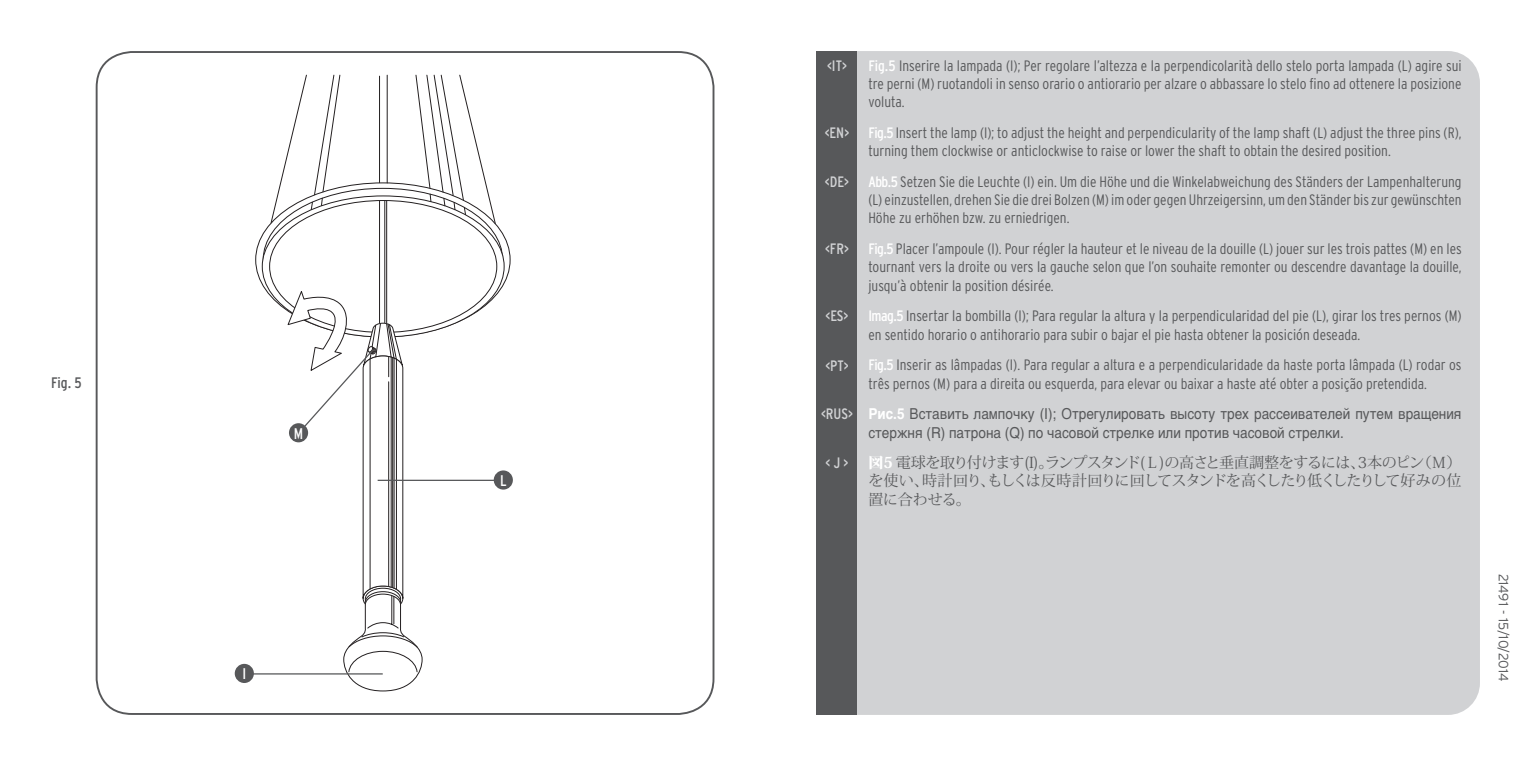
<style>
.page{position:relative;width:1531px;height:766px;background:#fff}
.page>*{position:absolute;margin:0;border:0;box-sizing:border-box;transform-origin:0 0}
.t1{font:condensed 15.53px "Interstate";color:#fff}
.t2{font:condensed 15.3px "Interstate";color:#57585a}
.t3{font:300 condensed 15.08px/18px "Interstate";color:#57585a;text-align:justify}
.t4{font:15.08px/18px "Helvetica";color:#57585a;scale:.9 1}
.t5{font:15.08px/18px "Koz Min Pro";letter-spacing:-.07em;color:#57585a;text-align:justify}
.t6{font:condensed 15.08px "Interstate";color:#d1d2d4}
.t7{font:300 13.5px "Interstate";color:#57585a}
.s1{font-weight:400;color:#fff}
.s2{font-family:"Helvetica Cyr";font-weight:700;color:#fff}
.s3{font-weight:700;color:#fff}
.s4{font-weight:800;color:#fff}
</style>
<div class="page">
<div style="left:857px;top:51px;width:623px;height:663px;background:#d1d2d4"></div>
<div style="left:816px;top:51px;width:41px;height:663px;background:#57585a"></div>
<svg style="left:269px;top:74px;width:229px;height:259px"></svg>
<hr style="left:379px;top:201px;width:1px;height:122px;background:#231f20">
<hr style="left:384px;top:201px;width:1px;height:122px;background:#231f20">
<hr style="left:386px;top:201px;width:1px;height:122px;background:#231f20">
<hr style="left:378px;top:479px;width:125px;height:2px;background:#57585a">
<div style="left:494px;top:470px;width:19px;height:19px;background:#57585a;border-radius:50%"></div>
<hr style="left:244px;top:673px;width:139px;height:1px;background:#57585a">
<div style="left:235px;top:663px;width:19px;height:19px;background:#57585a;border-radius:50%"></div>
<svg style="left:286px;top:288px;width:137px;height:403px"></svg>
<div style="left:289px;top:423px;width:19px;height:19px;background:#57585a;border-radius:50%"></div>
<p class="t2" style="left:51px;top:374px;width:32px">Fig. 5</p>
<p class="t1" style="left:294px;top:424px;width:11px">M</p>
<p class="t1" style="left:242px;top:664px;width:5px">I</p>
<p class="t1" style="left:500px;top:471px;width:8px">L</p>
<p class="t6" style="left:827px;top:57px;width:21px">&lt;IT&gt;</p>
<p class="t6" style="left:825px;top:124px;width:26px">&lt;EN&gt;</p>
<p class="t6" style="left:825px;top:173px;width:26px">&lt;DE&gt;</p>
<p class="t6" style="left:825px;top:241px;width:25px">&lt;FR&gt;</p>
<p class="t6" style="left:825px;top:307px;width:25px">&lt;ES&gt;</p>
<p class="t6" style="left:825px;top:356px;width:25px">&lt;PT&gt;</p>
<p class="t6" style="left:821px;top:405px;width:33px">&lt;RUS&gt;</p>
<p class="t6" style="left:825px;top:454px;width:25px">&lt; J &gt;</p>
<p class="t3" style="left:868px;top:57px;width:595px"><span class="s1">Fig.5</span> Inserire la lampada (I); Per regolare l’altezza e la perpendicolarità dello stelo porta lampada (L) agire sui tre perni (M) ruotandoli in senso orario o antiorario per alzare o abbassare lo stelo fino ad ottenere la posizione voluta.</p>
<p class="t3" style="left:868px;top:124px;width:595px"><span class="s1">Fig.5</span> Insert the lamp (I); to adjust the height and perpendicularity of the lamp shaft (L) adjust the three pins (R), turning them clockwise or anticlockwise to raise or lower the shaft to obtain the desired position.</p>
<p class="t3" style="left:868px;top:173px;width:595px"><span class="s1">Abb.5</span> Setzen Sie die Leuchte (I) ein. Um die Höhe und die Winkelabweichung des Ständers der Lampenhalterung (L) einzustellen, drehen Sie die drei Bolzen (M) im oder gegen Uhrzeigersinn, um den Ständer bis zur gewünschten Höhe zu erhöhen bzw. zu erniedrigen.</p>
<p class="t3" style="left:868px;top:240px;width:595px"><span class="s1">Fig.5</span> Placer l’ampoule (I). Pour régler la hauteur et le niveau de la douille (L) jouer sur les trois pattes (M) en les tournant vers la droite ou vers la gauche selon que l’on souhaite remonter ou descendre davantage la douille, jusqu’à obtenir la position désirée.</p>
<p class="t3" style="left:868px;top:307px;width:595px"><span class="s1">Imag.5</span> Insertar la bombilla (I); Para regular la altura y la perpendicularidad del pie (L), girar los tres pernos (M) en sentido horario o antihorario para subir o bajar el pie hasta obtener la posición deseada.</p>
<p class="t3" style="left:868px;top:356px;width:595px"><span class="s1">Fig.5</span> Inserir as lâmpadas (I). Para regular a altura e a perpendicularidade da haste porta lâmpada (L) rodar os três pernos (M) para a direita ou esquerda, para elevar ou baixar a haste até obter a posição pretendida.</p>
<p class="t4" style="left:868px;top:405px;width:660px"><span class="s2">Рис</span><span class="s3">.5</span> Вставить лампочку (I); Отрегулировать высоту трех рассеивателей путем вращения стержня (R) патрона (Q) по часовой стрелке или против часовой стрелки.</p>
<p class="t5" style="left:868px;top:453px;width:595px"><span class="s4">図5</span> 電球を取り付けます(I)。ランプスタンド(Ｌ)の高さと垂直調整をするには、3本のピン（Ｍ）を使い、時計回り、もしくは反時計回りに回してスタンドを高くしたり低くしたりして好みの位置に合わせる。</p>
<p class="t7" style="left:1511px;top:573px;width:109px;rotate:90deg">21491 - 15/10/2014</p>
</div>
